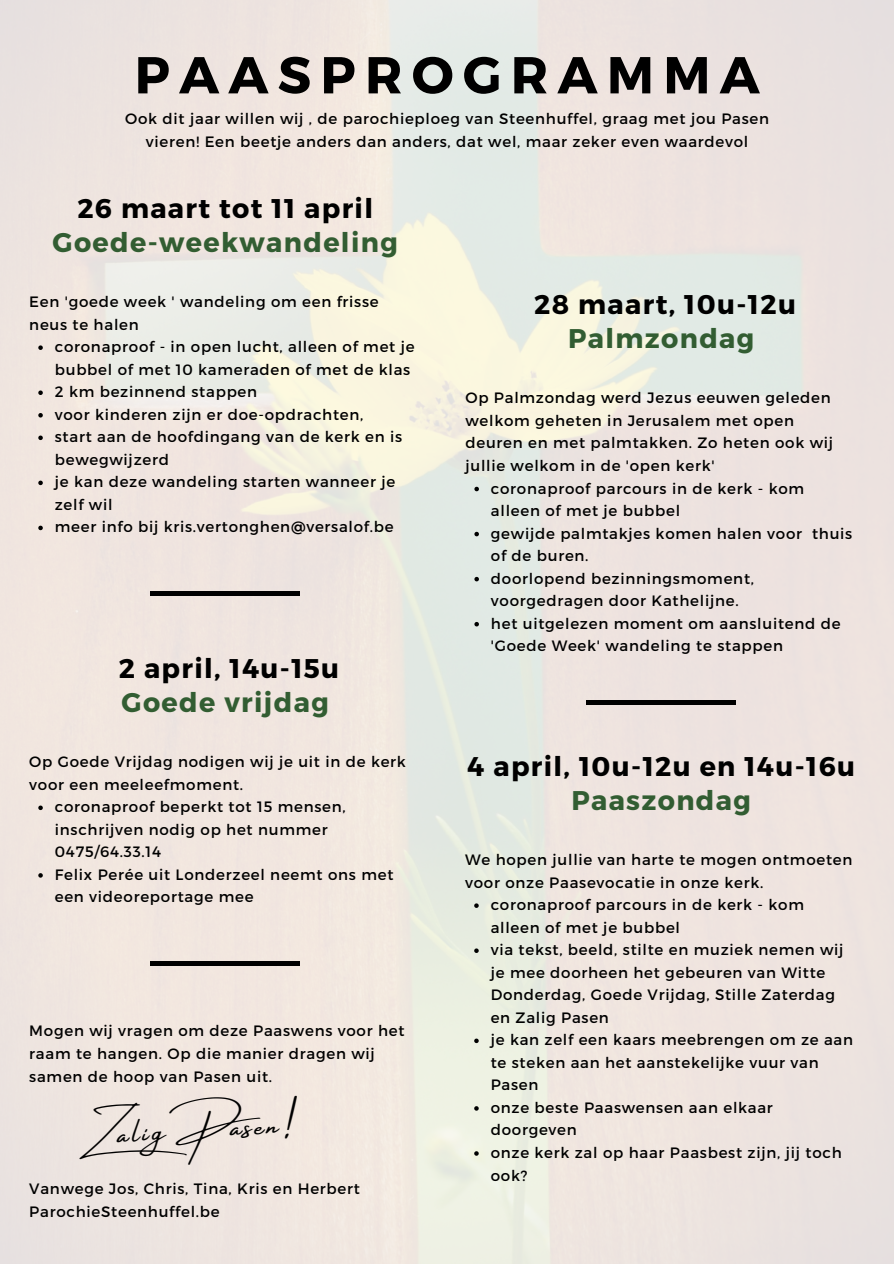
<style>
.page{position:relative;width:894px;height:1264px;background:#fff}
.page>*{position:absolute;margin:0;border:0;box-sizing:border-box;transform-origin:0 0}
.t1{font:700 51.75px "Montserrat";letter-spacing:.18em;color:#000}
.t2{font:32.25px "Amsterdam Four";color:#000}
.t3{font:700 27px "Montserrat";letter-spacing:.05em;color:#000}
.t4{font:700 27px "Montserrat";letter-spacing:.05em;color:#325d32}
.t5{font:15px/22.5px "Montserrat";letter-spacing:.05em;color:#000}
</style>
<div class="page">
<img style="left:0;top:0;width:893px;height:1263px">
<svg style="left:474px;top:903px;width:4px;height:4px"></svg>
<svg style="left:474px;top:948px;width:4px;height:5px"></svg>
<svg style="left:474px;top:1038px;width:4px;height:5px"></svg>
<svg style="left:474px;top:1106px;width:4px;height:4px"></svg>
<svg style="left:474px;top:1151px;width:4px;height:4px"></svg>
<div style="left:150px;top:591px;width:150px;height:5px;background:#000"></div>
<svg style="left:38px;top:345px;width:5px;height:5px"></svg>
<svg style="left:38px;top:390px;width:5px;height:5px"></svg>
<svg style="left:38px;top:413px;width:5px;height:4px"></svg>
<svg style="left:38px;top:435px;width:5px;height:5px"></svg>
<svg style="left:38px;top:480px;width:5px;height:5px"></svg>
<svg style="left:38px;top:525px;width:5px;height:5px"></svg>
<svg style="left:474px;top:487px;width:5px;height:4px"></svg>
<svg style="left:474px;top:532px;width:5px;height:4px"></svg>
<svg style="left:474px;top:577px;width:5px;height:4px"></svg>
<svg style="left:474px;top:622px;width:5px;height:4px"></svg>
<svg style="left:38px;top:805px;width:5px;height:5px"></svg>
<svg style="left:38px;top:873px;width:5px;height:4px"></svg>
<div style="left:150px;top:961px;width:150px;height:5px;background:#000"></div>
<div style="left:586px;top:699px;width:150px;height:5px;background:#000"></div>
<p class="t1" style="left:135px;top:41px;width:626px">PAASPROGRAMMA</p>
<p class="t5" style="left:125px;top:107px;width:645px;text-align:center">Ook dit jaar willen wij , de parochieploeg van Steenhuffel, graag met jou Pasen vieren! Een beetje anders dan anders, dat wel, maar zeker even waardevol</p>
<p class="t3" style="left:77px;top:191px;width:297px">26 maart tot 11 april</p>
<p class="t4" style="left:53px;top:224px;width:346px">Goede-weekwandeling</p>
<p class="t5" style="left:29px;top:290px;width:351px">Een 'goede week ' wandeling om een frisse neus te halen</p>
<p class="t3" style="left:534px;top:287px;width:263px">28 maart, 10u-12u</p>
<p class="t4" style="left:568px;top:321px;width:188px">Palmzondag</p>
<p class="t5" style="left:55px;top:335px;width:361px">coronaproof - in open lucht, alleen of met je bubbel of met 10 kameraden of met de klas</p>
<p class="t5" style="left:55px;top:380px;width:204px">2 km bezinnend stappen</p>
<p class="t5" style="left:55px;top:402px;width:310px">voor kinderen zijn er doe-opdrachten,</p>
<p class="t5" style="left:55px;top:425px;width:349px">start aan de hoofdingang van de kerk en is bewegwijzerd</p>
<p class="t5" style="left:55px;top:470px;width:342px">je kan deze wandeling starten wanneer je zelf wil</p>
<p class="t5" style="left:55px;top:515px;width:340px">meer info bij kris.vertonghen@versalof.be</p>
<p class="t5" style="left:465px;top:386px;width:369px">Op Palmzondag werd Jezus eeuwen geleden welkom geheten in Jerusalem met open deuren en met palmtakken. Zo heten ook wij jullie welkom in de 'open kerk'</p>
<p class="t5" style="left:491px;top:476px;width:315px">coronaproof parcours in de kerk - kom alleen of met je bubbel</p>
<p class="t5" style="left:491px;top:521px;width:363px">gewijde palmtakjes komen halen voor thuis of de buren.</p>
<p class="t5" style="left:491px;top:566px;width:264px">doorlopend bezinningsmoment, voorgedragen door Kathelijne.</p>
<p class="t5" style="left:491px;top:611px;width:351px">het uitgelezen moment om aansluitend de 'Goede Week' wandeling te stappen</p>
<p class="t3" style="left:119px;top:651px;width:222px">2 april, 14u-15u</p>
<p class="t4" style="left:121px;top:684px;width:209px">Goede vrijdag</p>
<p class="t5" style="left:29px;top:750px;width:378px">Op Goede Vrijdag nodigen wij je uit in de kerk voor een meeleefmoment.</p>
<p class="t5" style="left:55px;top:795px;width:292px">coronaproof beperkt tot 15 mensen, inschrijven nodig op het nummer<br>0475/64.33.14</p>
<p class="t5" style="left:55px;top:862px;width:340px">Felix Perée uit Londerzeel neemt ons met een videoreportage mee</p>
<p class="t5" style="left:29px;top:1019px;width:376px">Mogen wij vragen om deze Paaswens voor het raam te hangen. Op die manier dragen wij samen de hoop van Pasen uit.</p>
<p class="t2" style="left:95px;top:1116px;width:194px;rotate:-3deg">Zalig Pasen!</p>
<p class="t5" style="left:29px;top:1176px;width:332px">Vanwege Jos, Chris, Tina, Kris en Herbert</p>
<p class="t5" style="left:29px;top:1199px;width:192px">ParochieSteenhuffel.be</p>
<p class="t3" style="left:467px;top:748px;width:389px">4 april, 10u-12u en 14u-16u</p>
<p class="t4" style="left:571px;top:782px;width:181px">Paaszondag</p>
<p class="t5" style="left:465px;top:847px;width:389px">We hopen jullie van harte te mogen ontmoeten voor onze Paasevocatie in onze kerk.</p>
<p class="t5" style="left:490px;top:892px;width:315px">coronaproof parcours in de kerk - kom alleen of met je bubbel</p>
<p class="t5" style="left:490px;top:937px;width:354px">via tekst, beeld, stilte en muziek nemen wij je mee doorheen het gebeuren van Witte Donderdag, Goede Vrijdag, Stille Zaterdag en Zalig Pasen</p>
<p class="t5" style="left:490px;top:1027px;width:364px">je kan zelf een kaars meebrengen om ze aan te steken aan het aanstekelijke vuur van<br>Pasen</p>
<p class="t5" style="left:490px;top:1095px;width:283px">onze beste Paaswensen aan elkaar doorgeven</p>
<p class="t5" style="left:490px;top:1140px;width:352px">onze kerk zal op haar Paasbest zijn, jij toch ook?</p>
</div>
